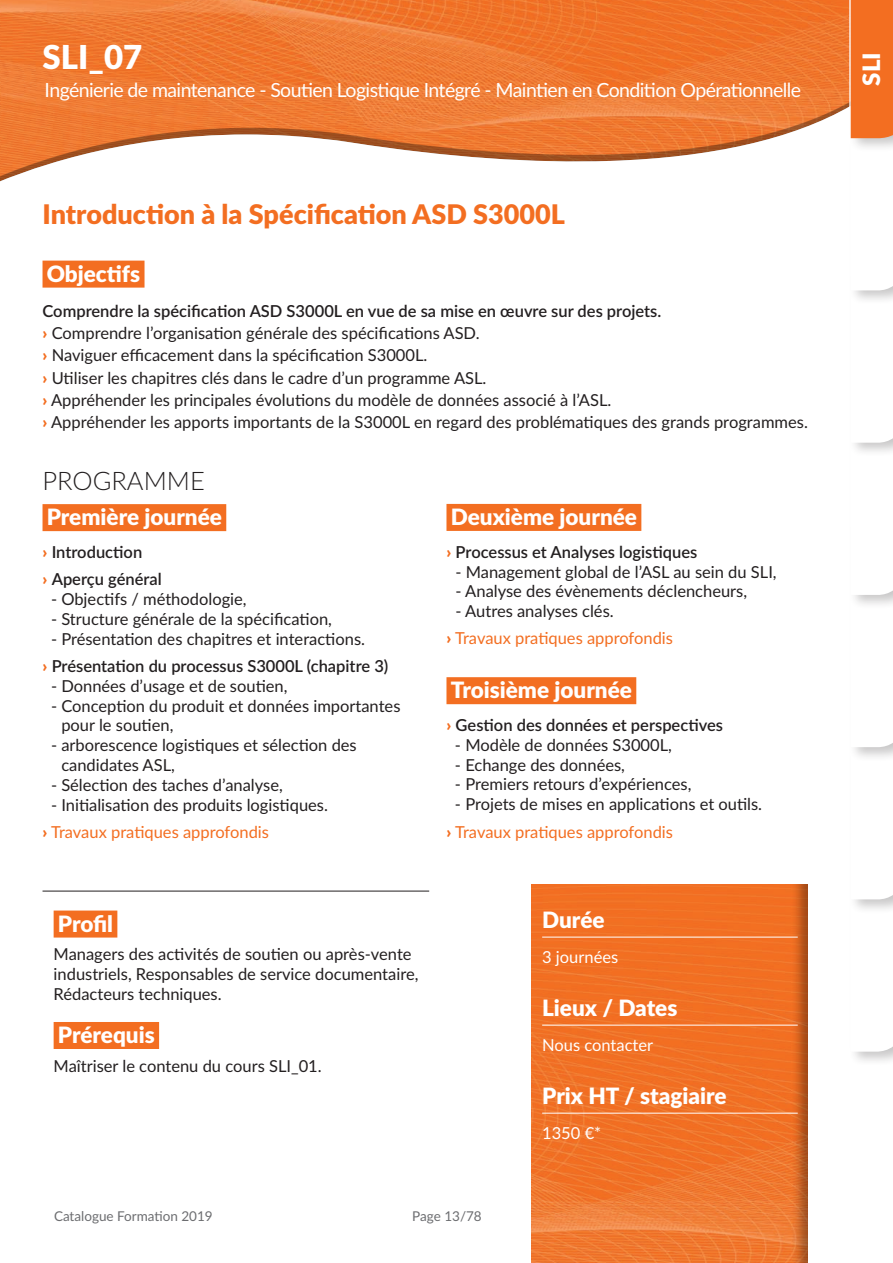
<style>
.page{position:relative;width:893px;height:1263px;background:#fff}
.page>*{position:absolute;margin:0;border:0;box-sizing:border-box;transform-origin:0 0}
.t1{font:900 33px "Lato";color:#fff}
.t2{font:900 27px "Lato";color:#f36e21}
.t3{font:300 25.5px "Lato";color:#231f20}
.t4{font:900 24px "Lato";color:#fff}
.t5{font:900 22.5px "Lato";color:#fff}
.t6{font:19.5px "Lato";letter-spacing:-.03em;color:#fff}
.t7{font:16.5px/22.2px "Lato";color:#231f20}
.t8{font:600 16.5px/27.3px "Lato";color:#231f20}
.t9{font:16.5px/27.3px "Lato";color:#f36e21}
.t10{font:16.5px "Lato";color:#fff}
.t11{font:13.5px "Lato";color:#6c6d70}
.s1{font-weight:600}
.s2{font-weight:900;color:#f36e21}
.s3{color:#f36e21}
.s4{color:#231f20}
.s5{font-weight:900}
</style>
<div class="page">
<div style="left:848px;top:747px;width:45px;height:320px;background:#231f20;opacity:.25"></div>
<svg style="left:850px;top:0;width:43px;height:1052px"></svg>
<div style="left:0;top:0;width:851px;height:193px;background:#231f20;opacity:.4"></div>
<hr style="left:849px;top:0;width:1px;height:1263px;background:#fff">
<div style="left:43px;top:504px;width:183px;height:27px;background:#f36e21"></div>
<div style="left:54px;top:910px;width:63px;height:27px;background:#f36e21"></div>
<div style="left:54px;top:1022px;width:105px;height:27px;background:#f36e21"></div>
<hr style="left:43px;top:891px;width:386px;height:1px;background:#231f20">
<div style="left:530px;top:883px;width:280px;height:380px;background:#231f20;opacity:.4"></div>
<hr style="left:542px;top:937px;width:256px;height:1px;background:#fff">
<hr style="left:542px;top:1025px;width:256px;height:1px;background:#fff">
<hr style="left:542px;top:1113px;width:256px;height:1px;background:#fff">
<div style="left:43px;top:261px;width:102px;height:27px;background:#f36e21"></div>
<div style="left:446px;top:504px;width:195px;height:27px;background:#f36e21"></div>
<div style="left:446px;top:677px;width:190px;height:27px;background:#f36e21"></div>
<h1 class="t1" style="left:43px;top:32px;width:101px">SLI_07</h1>
<p class="t6" style="left:45px;top:76px;width:758px">Ingénierie de maintenance - Soutien Logistique Intégré - Maintien en Condition Opérationnelle</p>
<h2 class="t2" style="left:43px;top:194px;width:524px">Introduction à la Spécification ASD S3000L</h2>
<h3 class="t5" style="left:47px;top:257px;width:95px">Objectifs</h3>
<p class="t7" style="left:43px;top:299px;width:767px"><span class="s1">Comprendre la spécification ASD S3000L en vue de sa mise en œuvre sur des projets.<br></span><span class="s2">›</span> Comprendre l’organisation générale des spécifications ASD.<br><span class="s2">›</span> Naviguer efficacement dans la spécification S3000L.<br><span class="s2">›</span> Utiliser les chapitres clés dans le cadre d’un programme ASL.<br><span class="s2">›</span> Appréhender les principales évolutions du modèle de données associé à l’ASL.<br><span class="s2">›</span> Appréhender les apports importants de la S3000L en regard des problématiques des grands programmes.</p>
<h3 class="t3" style="left:43px;top:463px;width:164px">PROGRAMME</h3>
<h3 class="t5" style="left:47px;top:500px;width:177px">Première journée</h3>
<p class="t8" style="left:43px;top:538px;width:121px"><span class="s2">›</span> Introduction<br><span class="s2">›</span> Aperçu général</p>
<p class="t7" style="left:51px;top:587px;width:197px">- Objectifs / méthodologie,</p>
<p class="t7" style="left:51px;top:607px;width:282px">- Structure générale de la spécification,</p>
<p class="t7" style="left:43px;top:624px;width:347px;line-height:27.3px;text-indent:8px">- Présentation des chapitres et interactions.<br><span class="s2">›</span> <span class="s1">Présentation du processus S3000L (chapitre 3)</span></p>
<p class="t7" style="left:51px;top:674px;width:238px">- Données d’usage et de soutien,</p>
<p class="t7" style="left:61px;top:695px;width:341px;line-height:19.8px;text-indent:-10px">- Conception du produit et données importantes pour le soutien,</p>
<p class="t7" style="left:61px;top:735px;width:297px;line-height:19.8px;text-indent:-10px">- arborescence logistiques et sélection des candidates ASL,</p>
<p class="t7" style="left:51px;top:773px;width:233px">- Sélection des taches d’analyse,</p>
<p class="t7" style="left:43px;top:790px;width:287px;line-height:27.3px;text-indent:9px">- Initialisation des produits logistiques. <span class="s2">›</span> <span class="s3">Travaux pratiques approfondis</span></p>
<h3 class="t5" style="left:58px;top:907px;width:57px">Profil</h3>
<p class="t7" style="left:54px;top:943px;width:366px;line-height:19.8px">Managers des activités de soutien ou après-vente industriels, Responsables de service documentaire,<br>Rédacteurs techniques.</p>
<h3 class="t5" style="left:58px;top:1018px;width:98px">Prérequis</h3>
<p class="t7" style="left:54px;top:1054px;width:270px">Maîtriser le contenu du cours SLI_01.</p>
<h3 class="t5" style="left:451px;top:500px;width:188px">Deuxième journée</h3>
<p class="t8" style="left:446px;top:537px;width:252px"><span class="s2">›</span> Processus et Analyses logistiques</p>
<p class="t7" style="left:455px;top:560px;width:323px">- Management global de l’ASL au sein du SLI,</p>
<p class="t7" style="left:455px;top:579px;width:293px">- Analyse des évènements déclencheurs,</p>
<p class="t9" style="left:446px;top:597px;width:228px;text-indent:9px"><span class="s4">- Autres analyses clés.<br></span><span class="s5">›</span> Travaux pratiques approfondis</p>
<h3 class="t5" style="left:451px;top:673px;width:183px">Troisième journée</h3>
<p class="t8" style="left:446px;top:711px;width:278px"><span class="s2">›</span> Gestion des données et perspectives</p>
<p class="t7" style="left:455px;top:733px;width:218px">- Modèle de données S3000L,</p>
<p class="t7" style="left:455px;top:753px;width:172px">- Echange des données,</p>
<p class="t7" style="left:455px;top:773px;width:238px">- Premiers retours d’expériences,</p>
<p class="t7" style="left:446px;top:790px;width:317px;line-height:27.3px;text-indent:8px">- Projets de mises en applications et outils. <span class="s2">›</span> <span class="s3">Travaux pratiques approfondis</span></p>
<h3 class="t5" style="left:542px;top:903px;width:64px">Durée</h3>
<p class="t10" style="left:542px;top:945px;width:78px">3 journées</p>
<h3 class="t5" style="left:542px;top:991px;width:137px">Lieux / Dates</h3>
<p class="t10" style="left:542px;top:1033px;width:113px">Nous contacter</p>
<h3 class="t5" style="left:542px;top:1079px;width:186px">Prix HT / stagiaire</h3>
<p class="t10" style="left:542px;top:1121px;width:61px">1350 €*</p>
<p class="t11" style="left:54px;top:1206px;width:160px">Catalogue Formation 2019</p>
<p class="t11" style="left:412px;top:1206px;width:71px">Page 13/78</p>
<h3 class="t4" style="left:853px;top:86px;width:35px;rotate:-90deg">SLI</h3>
</div>
